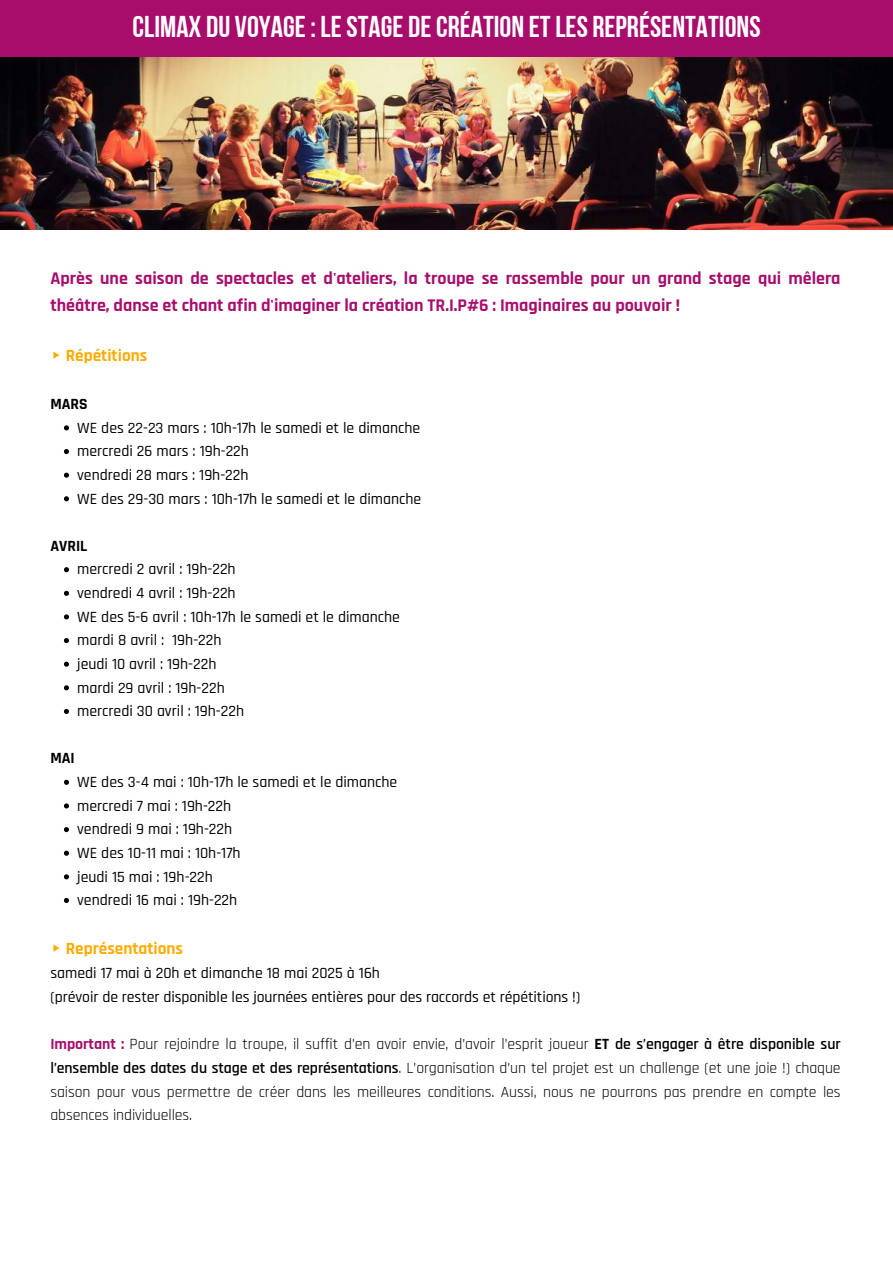
<style>
.page{position:relative;width:893px;height:1263px;background:#fff}
.page>*{position:absolute;margin:0;border:0;box-sizing:border-box;transform-origin:0 0}
.t1{font:30px "Bebas Neue Cyrillic";color:#fff}
.t2{font:22.5px "Bebas Neue Cyrillic";color:#fff}
.t3{font:700 18px/27px "Rajdhani";color:#a80d6c}
.t4{font:700 17.25px "Rajdhani";color:#ffab00}
.t5{font:500 15.75px/23.6px "Rajdhani";color:#000}
.t6{font:15.75px/23.6px "Rajdhani";letter-spacing:-.005em;color:#000;text-align:justify}
.t7{font:700 15.75px "Rajdhani";color:#000}
.s1{font-family:"Free Sans";font-weight:400}
.s2{font-weight:700;color:#a80d6c}
.s3{font-weight:700}
.s4{font-weight:600}
</style>
<div class="page">
<img style="left:0;top:56px;width:893px;height:174px">
<div style="left:0;top:0;width:893px;height:56px;background:#a80d6c"></div>
<svg style="left:64px;top:425px;width:5px;height:5px"></svg>
<svg style="left:64px;top:449px;width:5px;height:5px"></svg>
<svg style="left:64px;top:473px;width:5px;height:5px"></svg>
<svg style="left:64px;top:496px;width:5px;height:5px"></svg>
<svg style="left:64px;top:567px;width:5px;height:5px"></svg>
<svg style="left:64px;top:591px;width:5px;height:5px"></svg>
<svg style="left:64px;top:614px;width:5px;height:5px"></svg>
<svg style="left:64px;top:638px;width:5px;height:5px"></svg>
<svg style="left:64px;top:662px;width:5px;height:5px"></svg>
<svg style="left:64px;top:685px;width:5px;height:5px"></svg>
<svg style="left:64px;top:709px;width:5px;height:5px"></svg>
<svg style="left:64px;top:780px;width:5px;height:5px"></svg>
<svg style="left:64px;top:803px;width:5px;height:5px"></svg>
<svg style="left:64px;top:827px;width:5px;height:5px"></svg>
<svg style="left:64px;top:851px;width:5px;height:5px"></svg>
<svg style="left:64px;top:874px;width:5px;height:5px"></svg>
<svg style="left:64px;top:898px;width:5px;height:5px"></svg>
<h2 class="t2" style="left:97px;top:4px;width:230px">ESCALE 1:THÉÂTRE DE LA VILLE...</h2>
<h1 class="t1" style="left:133px;top:15px;width:629px">CLIMAX DU VOYAGE: LESTAGE DECRÉATION ETLES REPRÉSENTATIONS</h1>
<p class="t3" style="left:50px;top:265px;width:791px">Après une saison de spectacles et d'ateliers, la troupe se rassemble pour un grand stage qui mêlera théâtre, danse et chant afin d'imaginer la création TR.I.P#6 : Imaginaires au pouvoir !</p>
<p class="t4" style="left:50px;top:345px;width:98px"><span class="s1">▸</span> Répétitions</p>
<p class="t7" style="left:50px;top:394px;width:39px">MARS</p>
<p class="t5" style="left:77px;top:416px;width:345px">WE des 22-23 mars : 10h-17h le samedi et le dimanche mercredi 26 mars : 19h-22h<br>vendredi 28 mars : 19h-22h<br>WE des 29-30 mars : 10h-17h le samedi et le dimanche</p>
<p class="t7" style="left:50px;top:536px;width:38px">AVRIL</p>
<p class="t5" style="left:77px;top:558px;width:324px">mercredi 2 avril : 19h-22h<br>vendredi 4 avril : 19h-22h<br>WE des 5-6 avril : 10h-17h le samedi et le dimanche mardi 8 avril : 19h-22h<br>jeudi 10 avril : 19h-22h<br>mardi 29 avril : 19h-22h<br>mercredi 30 avril : 19h-22h</p>
<p class="t7" style="left:50px;top:749px;width:26px">MAI</p>
<p class="t5" style="left:77px;top:771px;width:322px">WE des 3-4 mai : 10h-17h le samedi et le dimanche mercredi 7 mai : 19h-22h<br>vendredi 9 mai : 19h-22h<br>WE des 10-11 mai : 10h-17h<br>jeudi 15 mai : 19h-22h<br>vendredi 16 mai : 19h-22h</p>
<p class="t4" style="left:50px;top:938px;width:134px"><span class="s1">▸</span> Représentations</p>
<p class="t5" style="left:50px;top:962px;width:531px">samedi 17 mai à 20h et dimanche 18 mai 2025 à 16h<br>(prévoir de rester disponible les journées entières pour des raccords et répétitions !)</p>
<p class="t6" style="left:50px;top:1033px;width:792px"><span class="s2">Important :</span> Pour rejoindre la troupe, il suffit d’en avoir envie, d’avoir l’esprit joueur <span class="s3">ET</span> <span class="s4">de s’engager à être disponible sur l’ensemble des dates du stage et des représentations</span>. L’organisation d’un tel projet est un challenge (et une joie !) chaque saison pour vous permettre de créer dans les meilleures conditions. Aussi, nous ne pourrons pas prendre en compte les absences individuelles.</p>
</div>
